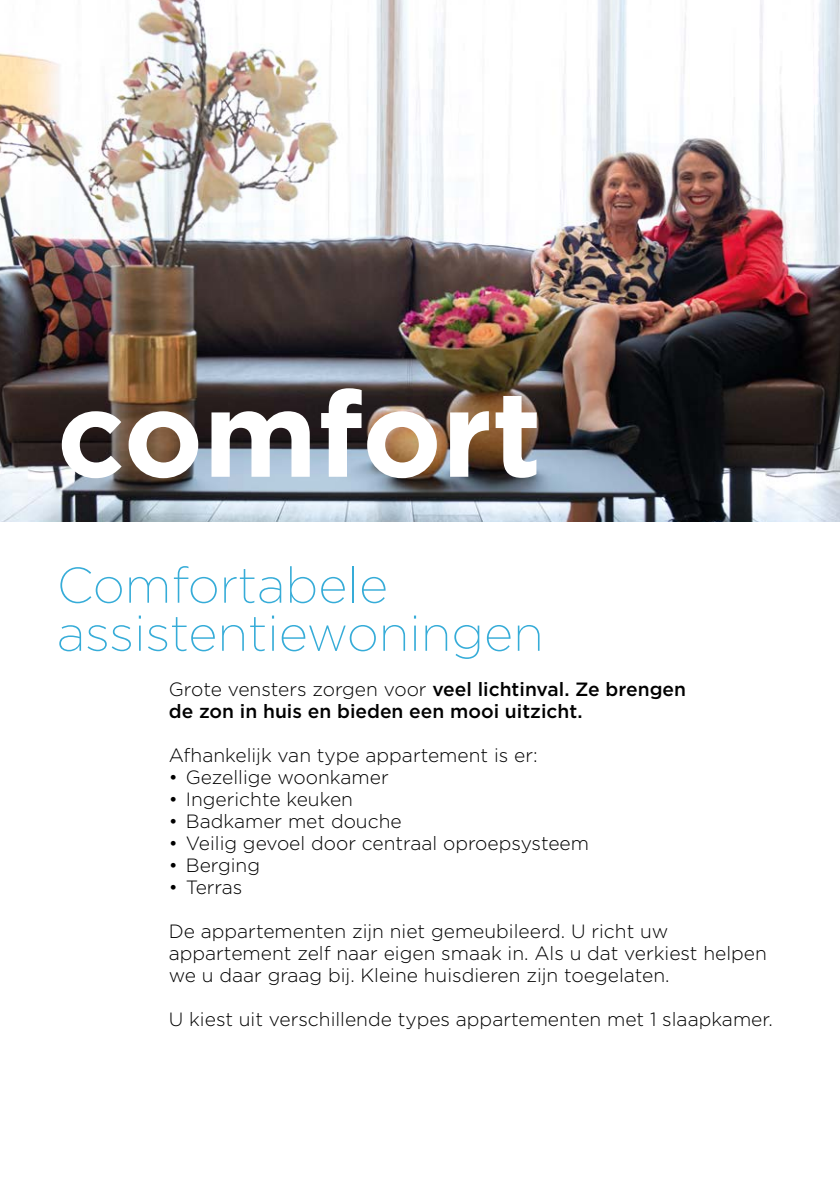
<style>
.page{position:relative;width:840px;height:1191px;background:#fff}
.page>*{position:absolute;margin:0;border:0;box-sizing:border-box;transform-origin:0 0}
.t1{font:700 120px "Gotham";color:#fff}
.t2{font:200 50px/48px "Gotham";color:#36acd8}
.t3{font:300 19.2px/22px "Gotham";color:#000}
.t4{font:500 19.2px/22px "Gotham";color:#000}
.s1{font-weight:300}
</style>
<div class="page">
<img style="left:0;top:0;width:839px;height:522px">
<h1 class="t1" style="left:57px;top:355px;width:486px">comfort</h1>
<h2 class="t2" style="left:57px;top:559px;width:488px">Comfortabele assistentiewoningen</h2>
<p class="t4" style="left:169px;top:677px;width:518px"><span class="s1">Grote vensters zorgen voor</span> veel lichtinval. Ze brengen de zon in huis en bieden een mooi uitzicht.</p>
<p class="t3" style="left:169px;top:743px;width:370px">Afhankelijk van type appartement is er:</p>
<p class="t3" style="left:169px;top:765px;width:221px">• Gezellige woonkamer</p>
<p class="t3" style="left:169px;top:787px;width:185px">• Ingerichte keuken</p>
<p class="t3" style="left:169px;top:809px;width:234px">• Badkamer met douche</p>
<p class="t3" style="left:169px;top:831px;width:421px">• Veilig gevoel door centraal oproepsysteem</p>
<p class="t3" style="left:169px;top:853px;width:93px">• Berging</p>
<p class="t3" style="left:169px;top:875px;width:75px">• Terras</p>
<p class="t3" style="left:169px;top:919px;width:599px">De appartementen zijn niet gemeubileerd. U richt uw appartement zelf naar eigen smaak in. Als u dat verkiest helpen we u daar graag bij. Kleine huisdieren zijn toegelaten.</p>
<p class="t3" style="left:169px;top:1007px;width:605px">U kiest uit verschillende types appartementen met 1 slaapkamer.</p>
</div>
